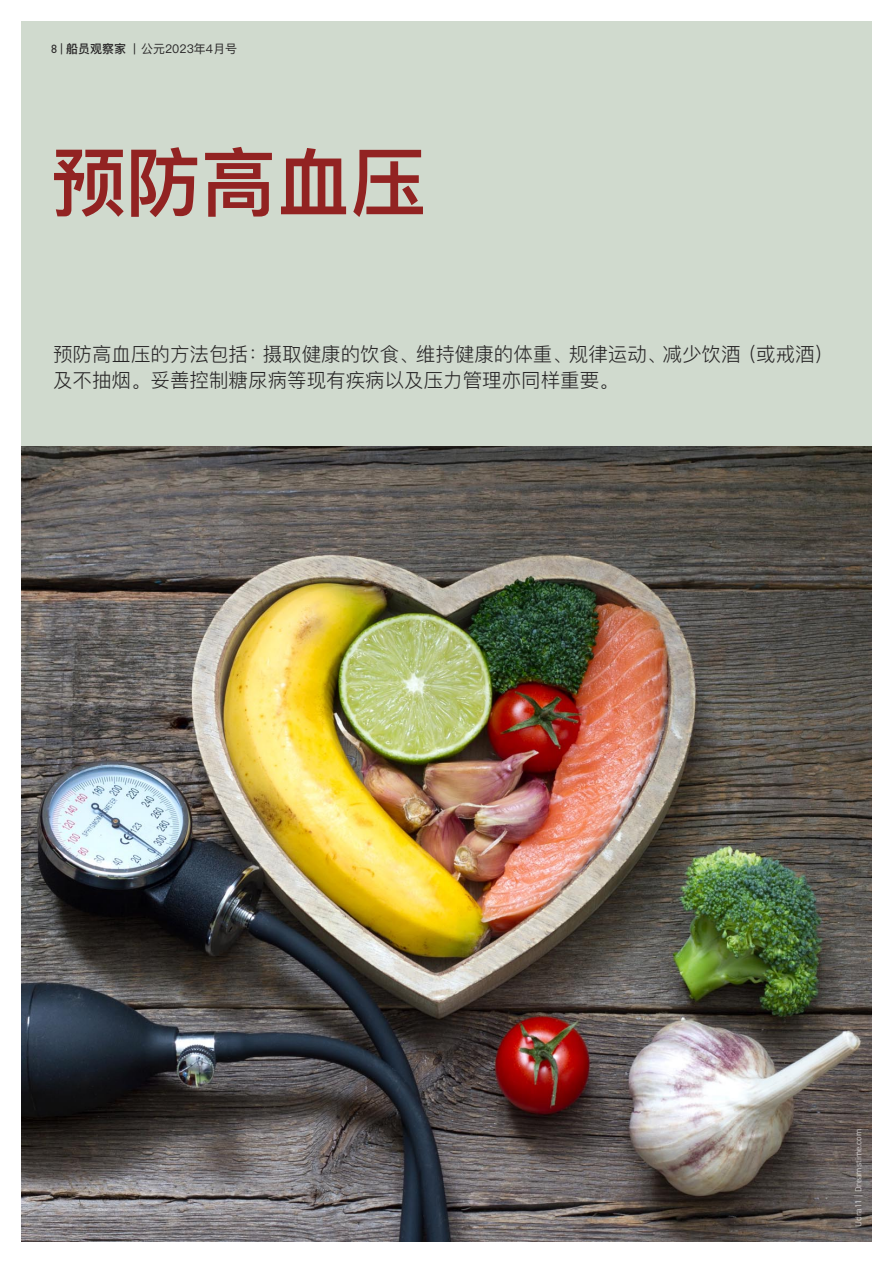
<style>
.page{position:relative;width:893px;height:1263px;background:#fff}
.page>*{position:absolute;margin:0;border:0;box-sizing:border-box;transform-origin:0 0}
.t1{font:600 75px "Ping Fang SC";color:#922322}
.t2{font:300 19.5px/25.5px "Ping Fang SC";color:#272526}
.t3{font:12px "Ping Fang SC";color:#272526}
.t4{font:9px "DIN2014";color:rgb(255 255 255/.6)}
.s1{font-family:"DIN2014"}
.s2{font-weight:500}
</style>
<div class="page">
<div style="left:21px;top:21px;width:851px;height:1221px;background:#d0dace"></div>
<img style="left:21px;top:446px;width:851px;height:796px">
<p class="t3" style="left:51px;top:44px;width:188px"><span class="s1">8 |</span> <span class="s2">船员观察家</span> <span class="s1">|</span> 公元2023年4月号</p>
<p class="t1" style="left:51px;top:153px;width:376px">预防高血压</p>
<p class="t2" style="left:53px;top:344px;width:782px">预防高血压的方法包括：摄取健康的饮食、维持健康的体重、规律运动、减少饮酒（或戒酒）及不抽烟。妥善控制糖尿病等现有疾病以及压力管理亦同样重要。</p>
<p class="t4" style="left:853px;top:1227px;width:99px;rotate:-90deg">Udra11 | Dreamstime.com</p>
</div>
